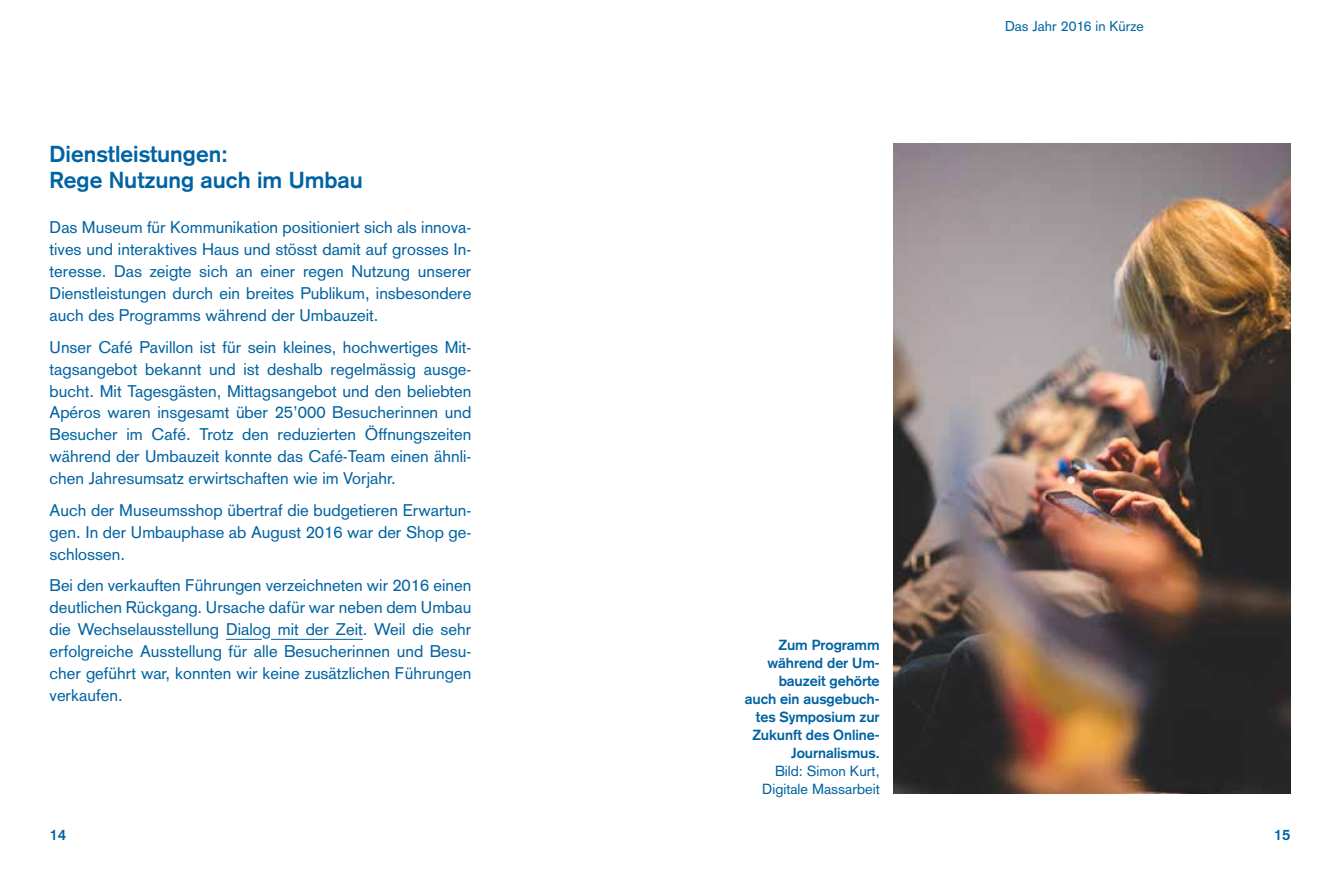
<style>
.page{position:relative;width:1340px;height:893px;background:#fff}
.page>*{position:absolute;margin:0;border:0;box-sizing:border-box;transform-origin:0 0}
.t1{font:700 22.75px/26.2px "Akzidenz Grotesk";color:#0063a3}
.t2{font:16.62px/21.9px "Akzidenz Grotesk";color:#0063a3;text-align:justify}
.t3{font:700 14.88px "Akzidenz Grotesk";color:#0063a3}
.t4{font:700 14.35px/17.8px "Akzidenz Grotesk";letter-spacing:-.005em;color:#0063a3;text-align:right}
.t5{font:14.35px/17.8px "Akzidenz Grotesk";color:#0063a3;text-align:right}
.t6{font:14px "Akzidenz Grotesk";color:#0063a3}
</style>
<div class="page">
<hr style="left:226px;top:639px;width:36px;height:1px;background:#0063a3">
<hr style="left:271px;top:639px;width:92px;height:1px;background:#0063a3">
<img style="left:893px;top:144px;width:397px;height:650px">
<h1 class="t1" style="left:50px;top:140px;width:315px">Dienstleistungen:<br>Rege Nutzung auch im Umbau</h1>
<p class="t2" style="left:50px;top:217px;width:423px">Das Museum für Kommunikation positioniert sich als innova&shy;tives und interaktives Haus und stösst damit auf grosses In&shy;teresse. Das zeigte sich an einer regen Nutzung unserer Dienstleistungen durch ein breites Publikum, insbesondere auch des Programms während der Umbauzeit.</p>
<p class="t2" style="left:50px;top:336px;width:423px">Unser Café Pavillon ist für sein kleines, hochwertiges Mit&shy;tagsangebot bekannt und ist deshalb regelmässig ausge&shy;bucht. Mit Tagesgästen, Mittagsangebot und den beliebten Apéros waren insgesamt über 25’000 Besucherinnen und Besucher im Café. Trotz den reduzierten Öffnungszeiten während der Umbauzeit konnte das Café-Team einen ähnli&shy;chen Jahresumsatz erwirtschaften wie im Vorjahr.</p>
<p class="t2" style="left:50px;top:499px;width:423px">Auch der Museumsshop übertraf die budgetieren Erwartun&shy;gen. In der Umbauphase ab August 2016 war der Shop ge&shy;schlossen.</p>
<p class="t2" style="left:50px;top:575px;width:423px">Bei den verkauften Führungen verzeichneten wir 2016 einen deutlichen Rückgang. Ursache dafür war neben dem Umbau die Wechselausstellung Dialog mit der Zeit. Weil die sehr erfolgreiche Ausstellung für alle Besucherinnen und Besu&shy;cher geführt war, konnten wir keine zusätzlichen Führungen verkaufen.</p>
<p class="t6" style="left:1005px;top:17px;width:140px">Das Jahr 2016 in Kürze</p>
<p class="t4" style="left:744px;top:636px;width:136px">Zum Programm während der Um&shy;bauzeit gehörte auch ein ausgebuch&shy;tes Symposium zur<br>Zukunft des Online-<br>Journalismus.</p>
<p class="t5" style="left:762px;top:762px;width:119px">Bild: Simon Kurt,<br>Digitale Massarbeit</p>
<p class="t3" style="left:50px;top:826px;width:18px">14</p>
<p class="t3" style="left:1273px;top:826px;width:18px">15</p>
</div>
